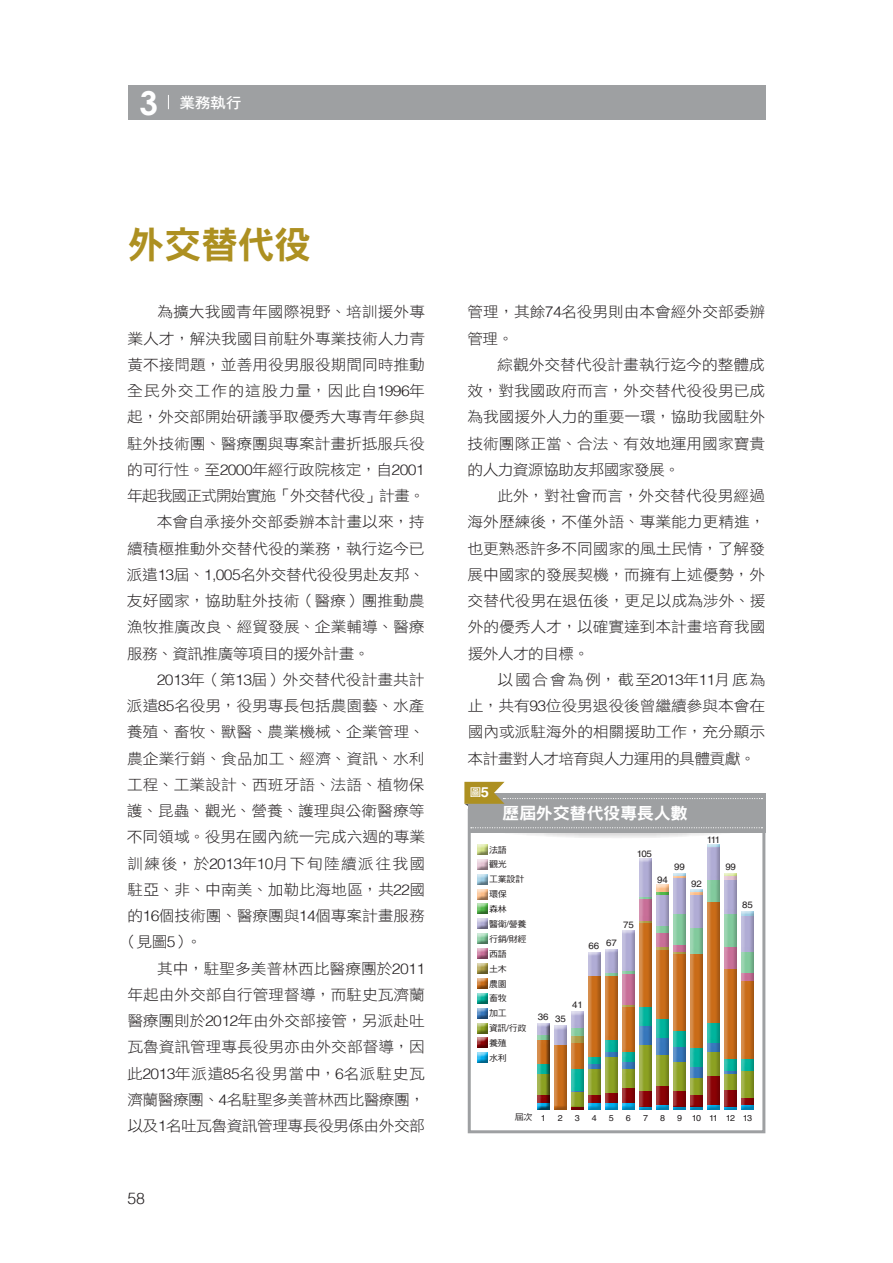
<style>
.page{position:relative;width:893px;height:1263px;background:#fff}
.page>*{position:absolute;margin:0;border:0;box-sizing:border-box;transform-origin:0 0}
.t1{font:37.5px "DF Hei Std W9";letter-spacing:-.025em;color:#ad9021}
.t2{font:16.35px "DF Hei Std W9";letter-spacing:-.025em;color:#fff;scale:1.05 1}
.t3{font:300 15.9px "Helvetica";color:#231f20}
.t4{font:15px/26.2px "DF Hei Std W3";letter-spacing:-.005em;color:#231f20;text-align:justify;scale:1.05 1}
.t5{font:15px "DF Hei Std W3";letter-spacing:-.035em;color:#231f20;scale:1.05 1}
.t6{font:15px "DF Hei Std W3";letter-spacing:-.025em;color:#231f20;scale:1.05 1}
.t7{font:15px "DF Hei Std W3";letter-spacing:.045em;color:#231f20;scale:1.05 1}
.t8{font:15px "DF Hei Std W3";letter-spacing:.085em;color:#231f20;scale:1.05 1}
.t9{font:15px "DF Hei Std W3";letter-spacing:.07em;color:#231f20;scale:1.05 1}
.t10{font:15px "DF Hei Std W3";letter-spacing:-.06em;color:#231f20;scale:1.05 1}
.t11{font:15px "DF Hei Std W3";letter-spacing:-.04em;color:#231f20;scale:1.05 1}
.t12{font:15px "DF Hei Std W7";color:#fff;scale:1.05 1}
.t13{font:10.95px "DF Hei Std W7";color:#fff;scale:1.05 1}
.t14{font:9.3px "Helvetica LT Std";letter-spacing:-.025em;color:#231f20;scale:1.05 1}
.t15{font:8.55px/14.9px "DF Hei Std W5";letter-spacing:-.025em;color:#231f20;scale:1.05 1}
.t16{font:8.55px "Helvetica LT Std";letter-spacing:-.075em;color:#231f20;scale:1.05 1}
.s1{font-family:"Century Gothic";font-weight:700;font-size:33px}
.s2{font-family:"Helvetica";font-weight:300}
.s3{font-family:"Helvetica LT Std";font-weight:700;font-size:13.95px}
.s4{font-family:"Helvetica LT Std"}
</style>
<div class="page">
<div style="left:468px;top:809px;width:297px;height:324px;border:3px solid #9ea0a2"></div>
<svg style="left:472px;top:813px;width:289px;height:25px"></svg>
<div style="left:468px;top:793px;width:297px;height:39px;background:#9ea0a2"></div>
<svg style="left:471px;top:827px;width:291px;height:1px"></svg>
<svg style="left:464px;top:782px;width:298px;height:24px"></svg>
<div style="left:536px;top:1022px;width:15px;height:87px;background:#231f20;opacity:.75"></div>
<div style="left:554px;top:1025px;width:15px;height:85px;background:#231f20;opacity:.3"></div>
<div style="left:570px;top:1011px;width:15px;height:98px;background:#231f20;opacity:.3"></div>
<div style="left:587px;top:951px;width:15px;height:159px;background:#231f20;opacity:.3"></div>
<div style="left:604px;top:948px;width:16px;height:162px;background:#231f20;opacity:.3"></div>
<svg style="left:605px;top:971px;width:15px;height:4px"></svg>
<div style="left:621px;top:929px;width:15px;height:181px;background:#231f20;opacity:.3"></div>
<div style="left:639px;top:858px;width:15px;height:252px;background:#231f20;opacity:.3"></div>
<div style="left:707px;top:843px;width:15px;height:266px;background:#231f20;opacity:.3"></div>
<div style="left:723px;top:872px;width:16px;height:238px;background:#231f20;opacity:.3"></div>
<div style="left:740px;top:910px;width:16px;height:200px;background:#231f20;opacity:.3"></div>
<svg style="left:639px;top:892px;width:15px;height:7px"></svg>
<div style="left:655px;top:884px;width:16px;height:225px;background:#231f20;opacity:.3"></div>
<svg style="left:656px;top:947px;width:15px;height:7px"></svg>
<div style="left:672px;top:872px;width:16px;height:238px;background:#231f20;opacity:.3"></div>
<svg style="left:673px;top:1107px;width:15px;height:2px"></svg>
<div style="left:689px;top:888px;width:16px;height:222px;background:#231f20;opacity:.3"></div>
<div style="left:475px;top:843px;width:13px;height:12px;background:#231f20;opacity:.5"></div>
<div style="left:475px;top:858px;width:13px;height:12px;background:#231f20;opacity:.5"></div>
<div style="left:475px;top:873px;width:13px;height:12px;background:#231f20;opacity:.5"></div>
<div style="left:475px;top:888px;width:13px;height:12px;background:#231f20;opacity:.5"></div>
<div style="left:475px;top:903px;width:13px;height:12px;background:#231f20;opacity:.5"></div>
<div style="left:475px;top:918px;width:13px;height:12px;background:#231f20;opacity:.5"></div>
<div style="left:475px;top:933px;width:13px;height:11px;background:#231f20;opacity:.5"></div>
<div style="left:475px;top:947px;width:13px;height:12px;background:#231f20;opacity:.5"></div>
<div style="left:475px;top:962px;width:13px;height:12px;background:#231f20;opacity:.5"></div>
<div style="left:475px;top:977px;width:13px;height:12px;background:#231f20;opacity:.5"></div>
<div style="left:475px;top:992px;width:13px;height:12px;background:#231f20;opacity:.5"></div>
<div style="left:475px;top:1007px;width:13px;height:12px;background:#231f20;opacity:.5"></div>
<div style="left:475px;top:1022px;width:13px;height:12px;background:#231f20;opacity:.5"></div>
<div style="left:475px;top:1037px;width:13px;height:12px;background:#231f20;opacity:.5"></div>
<div style="left:475px;top:1052px;width:13px;height:12px;background:#231f20;opacity:.5"></div>
<div style="left:128px;top:85px;width:637px;height:34px;background:#9ea0a2"></div>
<svg style="left:168px;top:95px;width:1px;height:14px"></svg>
<p class="t12" style="left:140px;top:94px;width:98px"><span class="s1">3</span> 業務執行</p>
<h1 class="t1" style="left:128px;top:224px;width:185px">外交替代役</h1>
<p class="t4" style="left:157px;top:299px;width:257px">為擴大我國青年國際視野、培訓援外專</p>
<p class="t4" style="left:128px;top:325px;width:285px">業人才，解決我國目前駐外專業技術人力青</p>
<p class="t4" style="left:127px;top:351px;width:285px">黃不接問題，並善用役男服役期間同時推動</p>
<p class="t9" style="left:127px;top:383px;width:285px">全民外交工作的這股力量，因此自<span class="s2">1996</span>年</p>
<p class="t4" style="left:127px;top:404px;width:285px">起，外交部開始研議爭取優秀大專青年參與</p>
<p class="t4" style="left:127px;top:430px;width:285px">駐外技術團、醫療團與專案計畫折抵服兵役</p>
<p class="t4" style="left:127px;top:456px;width:285px">的可行性。至<span class="s2">2000</span>年經行政院核定，自<span class="s2">2001</span></p>
<p class="t10" style="left:127px;top:488px;width:285px">年起我國正式開始實施「外交替代役」計畫。</p>
<p class="t4" style="left:157px;top:508px;width:257px">本會自承接外交部委辦本計畫以來，持</p>
<p class="t4" style="left:127px;top:535px;width:285px">續積極推動外交替代役的業務，執行迄今已</p>
<p class="t6" style="left:127px;top:566px;width:285px">派遣<span class="s2">13</span>屆、<span class="s2">1,005</span>名外交替代役役男赴友邦、</p>
<p class="t4" style="left:127px;top:587px;width:285px">友好國家，協助駐外技術（醫療）團推動農</p>
<p class="t4" style="left:127px;top:613px;width:285px">漁牧推廣改良、經貿發展、企業輔導、醫療</p>
<p class="t11" style="left:127px;top:645px;width:232px">服務、資訊推廣等項目的援外計畫。</p>
<p class="t4" style="left:157px;top:666px;width:257px"><span class="s2">2013</span>年（第<span class="s2">13</span>屆）外交替代役計畫共計</p>
<p class="t4" style="left:127px;top:692px;width:285px">派遣<span class="s2">85</span>名役男，役男專長包括農園藝、水產</p>
<p class="t4" style="left:127px;top:718px;width:285px">養殖、畜牧、獸醫、農業機械、企業管理、</p>
<p class="t4" style="left:127px;top:745px;width:285px">農企業行銷、食品加工、經濟、資訊、水利</p>
<p class="t4" style="left:127px;top:771px;width:285px">工程、工業設計、西班牙語、法語、植物保</p>
<p class="t4" style="left:127px;top:797px;width:285px">護、昆蟲、觀光、營養、護理與公衛醫療等</p>
<p class="t4" style="left:127px;top:823px;width:286px">不同領域。役男在國內統一完成六週的專業</p>
<p class="t8" style="left:128px;top:855px;width:285px">訓練後，於<span class="s2">2013</span>年<span class="s2">10</span>月下旬陸續派往我國</p>
<p class="t4" style="left:128px;top:876px;width:285px">駐亞、非、中南美、加勒比海地區，共<span class="s2">22</span>國</p>
<p class="t4" style="left:127px;top:902px;width:285px">的<span class="s2">16</span>個技術團、醫療團與<span class="s2">14</span>個專案計畫服務</p>
<p class="t4" style="left:121px;top:929px;width:78px">（見圖<span class="s2">5</span>）。</p>
<p class="t4" style="left:157px;top:955px;width:257px">其中，駐聖多美普林西比醫療團於<span class="s2">2011</span></p>
<p class="t4" style="left:127px;top:981px;width:285px">年起由外交部自行管理督導，而駐史瓦濟蘭</p>
<p class="t4" style="left:127px;top:1007px;width:285px">醫療團則於<span class="s2">2012</span>年由外交部接管，另派赴吐</p>
<p class="t4" style="left:127px;top:1033px;width:285px">瓦魯資訊管理專長役男亦由外交部督導，因</p>
<p class="t7" style="left:127px;top:1065px;width:285px">此<span class="s2">2013</span>年派遣<span class="s2">85</span>名役男當中，<span class="s2">6</span>名派駐史瓦</p>
<p class="t5" style="left:127px;top:1091px;width:285px">濟蘭醫療團、<span class="s2">4</span>名駐聖多美普林西比醫療團，</p>
<p class="t5" style="left:127px;top:1117px;width:285px">以及<span class="s2">1</span>名吐瓦魯資訊管理專長役男係由外交部</p>
<p class="t3" style="left:128px;top:1185px;width:19px">58</p>
<p class="t4" style="left:467px;top:298px;width:285px">管理，其餘<span class="s2">74</span>名役男則由本會經外交部委辦管理。</p>
<p class="t4" style="left:467px;top:351px;width:285px;text-indent:30px">綜觀外交替代役計畫執行迄今的整體成效，對我國政府而言，外交替代役役男已成為我國援外人力的重要一環，協助我國駐外技術團隊正當、合法、有效地運用國家寶貴的人力資源協助友邦國家發展。</p>
<p class="t4" style="left:467px;top:482px;width:285px;text-indent:30px">此外，對社會而言，外交替代役男經過海外歷練後，不僅外語、專業能力更精進，也更熟悉許多不同國家的風土民情，了解發展中國家的發展契機，而擁有上述優勢，外交替代役男在退伍後，更足以成為涉外、援外的優秀人才，以確實達到本計畫培育我國援外人才的目標。</p>
<p class="t4" style="left:468px;top:666px;width:285px;text-indent:30px">以國合會為例，截至<span class="s2">2013</span>年<span class="s2">11</span>月底為止，共有<span class="s2">93</span>位役男退役後曾繼續參與本會在國內或派駐海外的相關援助工作，充分顯示本計畫對人才培育與人力運用的具體貢獻。</p>
<p class="t13" style="left:470px;top:786px;width:20px">圖<span class="s3">5</span></p>
<p class="t2" style="left:502px;top:804px;width:178px">歷屆外交替代役專長人數</p>
<p class="t14" style="left:707px;top:834px;width:14px">111</p>
<p class="t15" style="left:489px;top:842px;width:37px">法語<br>觀光<br>工業設計環保<br>森林<br>醫衛<span class="s4">/</span>營養行銷<span class="s4">/</span>財經西語<br>土木<br>農園<br>畜牧<br>加工<br>資訊<span class="s4">/</span>行政養殖<br>水利</p>
<p class="t14" style="left:637px;top:848px;width:16px">105</p>
<p class="t14" style="left:674px;top:861px;width:12px">99</p>
<p class="t14" style="left:623px;top:919px;width:12px">75</p>
<p class="t14" style="left:588px;top:939px;width:28px">66 67</p>
<p class="t14" style="left:657px;top:874px;width:12px">94</p>
<p class="t14" style="left:691px;top:879px;width:12px">92</p>
<p class="t14" style="left:572px;top:1000px;width:12px">41</p>
<p class="t14" style="left:538px;top:1012px;width:28px">36 35</p>
<p class="t14" style="left:725px;top:861px;width:12px">99</p>
<p class="t14" style="left:742px;top:900px;width:12px">85</p>
<p class="t15" style="left:515px;top:1110px;width:18px">屆次</p>
<p class="t16" style="left:541px;top:1113px;width:6px">1</p>
<p class="t16" style="left:558px;top:1113px;width:6px">2</p>
<p class="t16" style="left:575px;top:1113px;width:6px">3</p>
<p class="t16" style="left:592px;top:1113px;width:6px">4</p>
<p class="t16" style="left:609px;top:1113px;width:6px">5</p>
<p class="t16" style="left:626px;top:1113px;width:6px">6</p>
<p class="t16" style="left:643px;top:1113px;width:6px">7</p>
<p class="t16" style="left:660px;top:1113px;width:6px">8</p>
<p class="t16" style="left:677px;top:1113px;width:73px">9 10 11 12 13</p>
</div>
